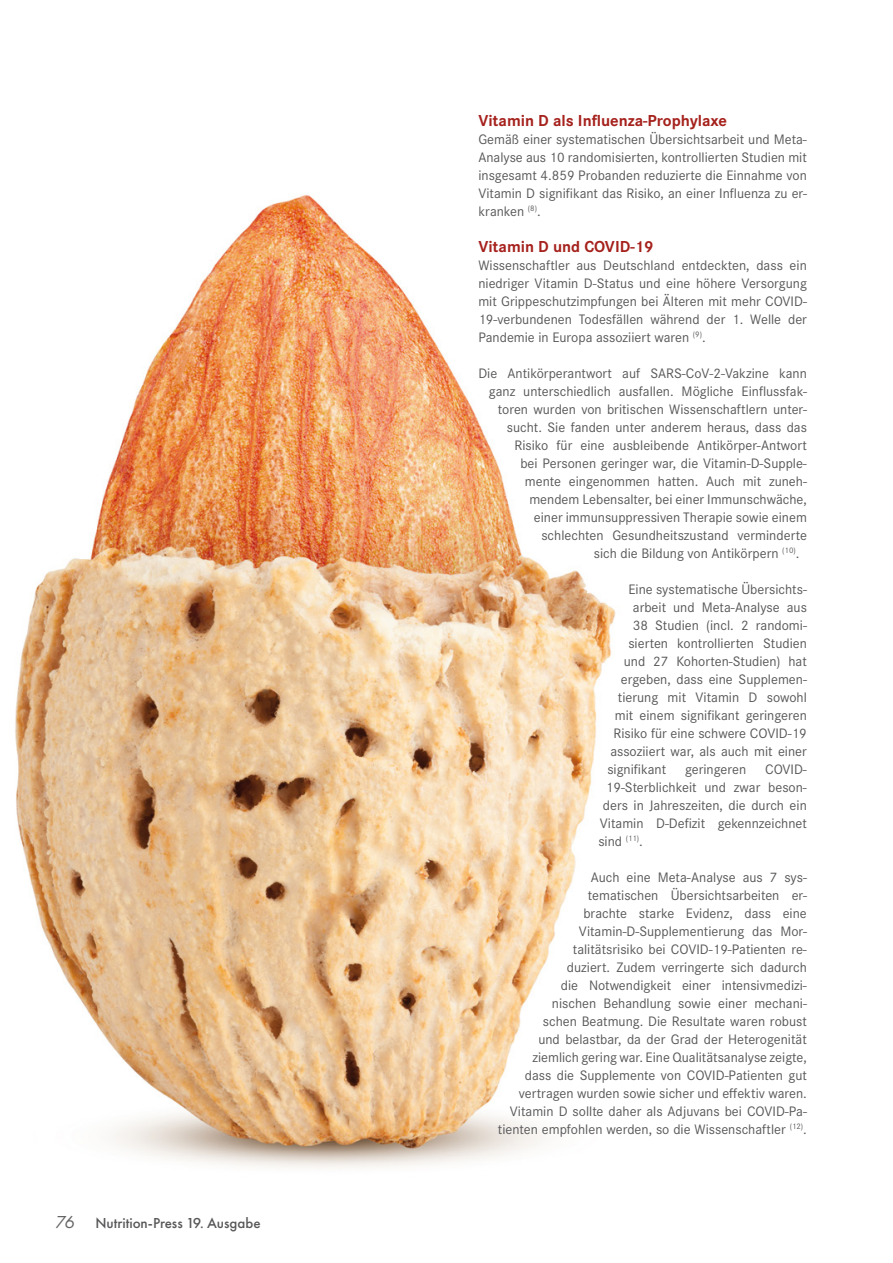
<style>
.page{position:relative;width:893px;height:1263px;background:#fff}
.page>*{position:absolute;margin:0;border:0;box-sizing:border-box;transform-origin:0 0}
.t1{font:700 16.5px "Corporate S";color:#a5211c}
.t2{font:500 15px "Futura PT";color:#58585a}
.t3{font:14.25px/18px "Corporate S";color:#58585a;text-align:justify}
.s1{font-weight:400;font-style:italic;font-size:18px;color:#646567}
</style>
<div class="page">
<img style="left:15px;top:195px;width:601px;height:973px">
<p class="t2" style="left:55px;top:1214px;width:207px"><span class="s1">76</span> Nutrition-Press 19. Ausgabe</p>
<p class="t1" style="left:478px;top:109px;width:250px">Vitamin D als Influenza-Prophylaxe</p>
<p class="t3" style="left:478px;top:130px;width:330px">Gemäß einer systematischen Übersichtsarbeit und Meta-Analyse aus 10 randomisierten, kontrollierten Studien mit insgesamt 4.859 Probanden reduzierte die Einnahme von Vitamin D signifikant das Risiko, an einer Influenza zu er&shy;kranken <sup>(8)</sup>.</p>
<p class="t1" style="left:478px;top:235px;width:177px">Vitamin D und COVID-19</p>
<p class="t3" style="left:478px;top:256px;width:330px">Wissenschaftler aus Deutschland entdeckten, dass ein niedriger Vitamin D-Status und eine höhere Versorgung mit Grippeschutzimpfungen bei Älteren mit mehr COVID-19-verbundenen Todesfällen während der 1. Welle der Pandemie in Europa assoziiert waren <sup>(9)</sup>.</p>
<p class="t3" style="left:478px;top:364px;width:330px">Die Antikörperantwort auf SARS-CoV-2-Vakzine kann</p>
<p class="t3" style="left:489px;top:382px;width:320px">ganz unterschiedlich ausfallen. Mögliche Einflussfak-</p>
<p class="t3" style="left:498px;top:400px;width:310px">toren wurden von britischen Wissenschaftlern unter-</p>
<p class="t3" style="left:507px;top:418px;width:302px">sucht. Sie fanden unter anderem heraus, dass das</p>
<p class="t3" style="left:514px;top:436px;width:294px">Risiko für eine ausbleibende Antikörper-Antwort</p>
<p class="t3" style="left:520px;top:454px;width:288px">bei Personen geringer war, die Vitamin-D-Supple-</p>
<p class="t3" style="left:525px;top:472px;width:284px">mente eingenommen hatten. Auch mit zuneh-</p>
<p class="t3" style="left:529px;top:490px;width:279px">mendem Lebensalter, bei einer Immunschwäche,</p>
<p class="t3" style="left:534px;top:508px;width:275px">einer immunsuppressiven Therapie sowie einem</p>
<p class="t3" style="left:541px;top:526px;width:267px">schlechten Gesundheitszustand verminderte</p>
<p class="t3" style="left:594px;top:544px;width:207px">sich die Bildung von Antikörpern <sup>(10)</sup>.</p>
<p class="t3" style="left:628px;top:580px;width:180px">Eine systematische Übersichts-</p>
<p class="t3" style="left:633px;top:598px;width:175px">arbeit und Meta-Analyse aus</p>
<p class="t3" style="left:633px;top:616px;width:175px">38 Studien (incl. 2 randomi-</p>
<p class="t3" style="left:628px;top:634px;width:180px">sierten kontrollierten Studien</p>
<p class="t3" style="left:624px;top:652px;width:184px">und 27 Kohorten-Studien) hat</p>
<p class="t3" style="left:621px;top:670px;width:188px">ergeben, dass eine Supplemen-</p>
<p class="t3" style="left:618px;top:688px;width:190px">tierung mit Vitamin D sowohl</p>
<p class="t3" style="left:615px;top:706px;width:194px">mit einem signifikant geringeren</p>
<p class="t3" style="left:613px;top:724px;width:195px">Risiko für eine schwere COVID-19</p>
<p class="t3" style="left:610px;top:742px;width:198px">assoziiert war, als auch mit einer</p>
<p class="t3" style="left:607px;top:760px;width:60px">signifikant</p>
<p class="t3" style="left:685px;top:760px;width:63px">geringeren</p>
<p class="t3" style="left:765px;top:760px;width:43px">COVID-</p>
<p class="t3" style="left:606px;top:778px;width:202px">19-Sterblichkeit und zwar beson-</p>
<p class="t3" style="left:603px;top:796px;width:206px">ders in Jahreszeiten, die durch ein</p>
<p class="t3" style="left:600px;top:814px;width:208px">Vitamin D-Defizit gekennzeichnet</p>
<p class="t3" style="left:598px;top:832px;width:46px">sind <sup>(11)</sup>.</p>
<p class="t3" style="left:498px;top:868px;width:311px;text-align:right">Auch eine Meta-Analyse aus 7 sys-<br>tematischen Übersichtsarbeiten er-<br>brachte starke Evidenz, dass eine Vitamin-D-Supplementierung das Mor-<br>talitätsrisiko bei COVID-19-Patienten re-<br>duziert. Zudem verringerte sich dadurch<br>die Notwendigkeit einer intensivmedizi-<br>nischen Behandlung sowie einer mechani-<br>schen Beatmung. Die Resultate waren robust<br>und belastbar, da der Grad der Heterogenität ziemlich gering war. Eine Qualitätsanalyse zeigte,<br>dass die Supplemente von COVID-Patienten gut vertragen wurden sowie sicher und effektiv waren.<br>Vitamin D sollte daher als Adjuvans bei COVID-Pa&shy;tienten empfohlen werden, so die Wissenschaftler <sup>(12)</sup>.</p>
</div>
